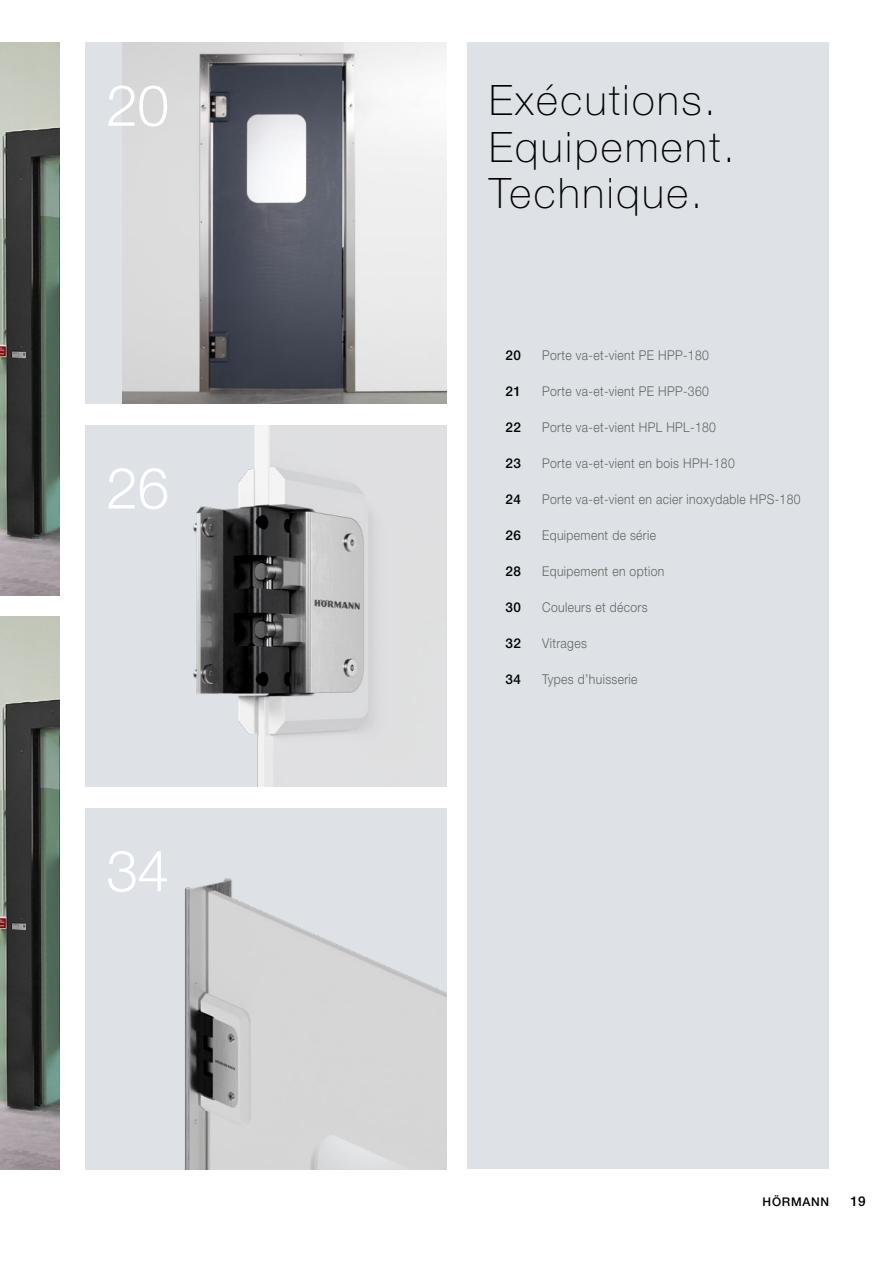
<style>
.page{position:relative;width:893px;height:1263px;background:#fff}
.page>*{position:absolute;margin:0;border:0;box-sizing:border-box;transform-origin:0 0}
.t1{font:300 57px "Hoermann Helvetica Neue";color:#fff}
.t2{font:100 42px/46.5px "Hoermann Helvetica Neue";letter-spacing:.06em;color:#000}
.t3{font:300 13.5px "Hoermann Helvetica Neue";letter-spacing:.03em;color:#646363;scale:.9 1}
.t4{font:500 13.5px "Hoermann Helvetica Neue";letter-spacing:.03em;color:#000}
.t5{font:500 12px "Hoermann Helvetica Neue";letter-spacing:.06em;color:#000}
</style>
<div class="page">
<div style="left:468px;top:43px;width:361px;height:1126px;background:#dee2e6"></div>
<div style="left:85px;top:43px;width:361px;height:361px;background:#dee2e6"></div>
<img style="left:122px;top:43px;width:324px;height:361px">
<img style="left:85px;top:808px;width:361px;height:361px">
<div style="left:85px;top:425px;width:361px;height:362px;background:#dee2e6"></div>
<img style="left:193px;top:425px;width:184px;height:362px">
<img style="left:0;top:43px;width:60px;height:552px">
<img style="left:0;top:617px;width:60px;height:552px">
<h1 class="t1" style="left:106px;top:65px;width:64px">20</h1>
<h1 class="t1" style="left:106px;top:448px;width:64px">26</h1>
<h1 class="t1" style="left:106px;top:831px;width:64px">34</h1>
<h2 class="t2" style="left:489px;top:74px;width:247px">Exécutions.<br>Equipement.<br>Technique.</h2>
<p class="t4" style="left:505px;top:346px;width:17px">20</p>
<p class="t3" style="left:542px;top:346px;width:187px">Porte va-et-vient PE HPP-180</p>
<p class="t4" style="left:505px;top:382px;width:17px">21</p>
<p class="t3" style="left:542px;top:382px;width:187px">Porte va-et-vient PE HPP-360</p>
<p class="t4" style="left:505px;top:418px;width:17px">22</p>
<p class="t3" style="left:542px;top:418px;width:195px">Porte va-et-vient HPL HPL-180</p>
<p class="t4" style="left:505px;top:454px;width:17px">23</p>
<p class="t3" style="left:542px;top:454px;width:216px">Porte va-et-vient en bois HPH-180</p>
<p class="t4" style="left:505px;top:490px;width:17px">24</p>
<p class="t3" style="left:542px;top:490px;width:289px">Porte va-et-vient en acier inoxydable HPS‑180</p>
<p class="t4" style="left:505px;top:526px;width:17px">26</p>
<p class="t3" style="left:542px;top:526px;width:128px">Equipement de série</p>
<p class="t4" style="left:505px;top:562px;width:17px">28</p>
<p class="t3" style="left:542px;top:562px;width:137px">Equipement en option</p>
<p class="t4" style="left:505px;top:598px;width:17px">30</p>
<p class="t3" style="left:542px;top:598px;width:119px">Couleurs et décors</p>
<p class="t4" style="left:505px;top:634px;width:17px">32</p>
<p class="t3" style="left:542px;top:634px;width:51px">Vitrages</p>
<p class="t4" style="left:505px;top:670px;width:17px">34</p>
<p class="t3" style="left:542px;top:670px;width:107px">Types d’huisserie</p>
<p class="t5" style="left:763px;top:1193px;width:68px">HÖRMANN</p>
<p class="t4" style="left:850px;top:1192px;width:17px">19</p>
</div>
